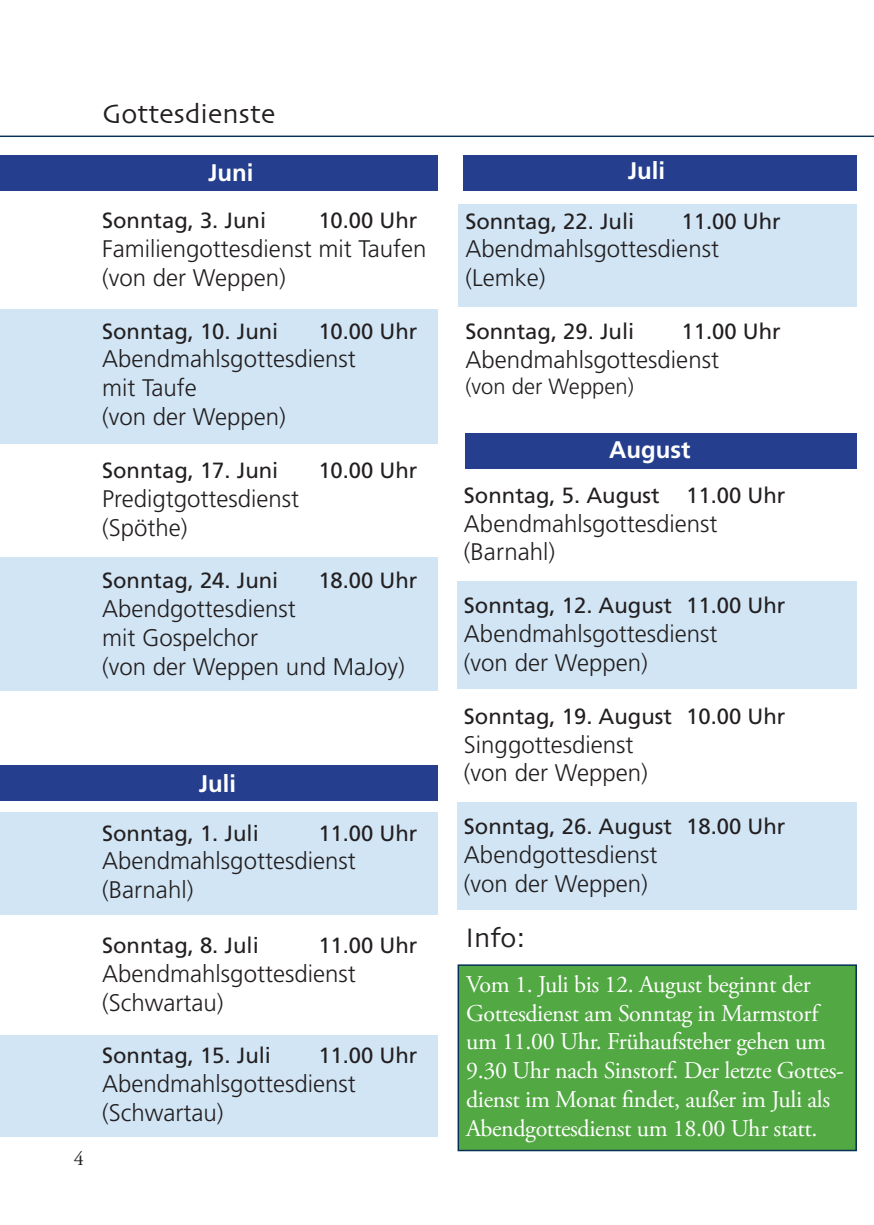
<style>
.page{position:relative;width:874px;height:1225px;background:#fff}
.page>*{position:absolute;margin:0;border:0;box-sizing:border-box;transform-origin:0 0}
.t1{font:28px "Skia";color:#231f20}
.t2{font:300 24px/28.8px "Frutiger";color:#231f20}
.t3{font:24px/28.8px "Adobe Garamond Pro";letter-spacing:-.015em;color:#fff}
.t4{font:700 24px "Frutiger";color:#fff}
.t5{font:22px "Frutiger";color:#231f20}
.t6{font:300 22px "Frutiger";color:#231f20}
.t7{font:20px "Adobe Garamond Pro";color:#231f20}
</style>
<div class="page">
<img style="left:0;top:135px;width:873px;height:2px">
<div style="left:0;top:309px;width:437px;height:135px;background:#d1e5f5"></div>
<div style="left:0;top:557px;width:437px;height:133px;background:#d1e5f5"></div>
<div style="left:0;top:812px;width:437px;height:102px;background:#d1e5f5"></div>
<div style="left:0;top:1035px;width:437px;height:101px;background:#d1e5f5"></div>
<div style="left:458px;top:204px;width:398px;height:102px;background:#d1e5f5"></div>
<div style="left:457px;top:581px;width:399px;height:108px;background:#d1e5f5"></div>
<div style="left:457px;top:802px;width:399px;height:107px;background:#d1e5f5"></div>
<div style="left:0;top:155px;width:437px;height:36px;background:#253f8e"></div>
<div style="left:0;top:765px;width:437px;height:35px;background:#253f8e"></div>
<div style="left:463px;top:155px;width:393px;height:35px;background:#253f8e"></div>
<div style="left:465px;top:433px;width:391px;height:35px;background:#253f8e"></div>
<div style="left:458px;top:965px;width:397px;height:185px;background:#52a842"></div>
<div style="left:457px;top:964px;width:399px;height:187px;border:2px solid #062f55"></div>
<p class="t1" style="left:102px;top:101px;width:174px">Gottesdienste</p>
<p class="t4" style="left:208px;top:163px;width:47px">Juni</p>
<p class="t5" style="left:102px;top:212px;width:165px">Sonntag, 3. Juni</p>
<p class="t5" style="left:318px;top:212px;width:101px">10.00 Uhr</p>
<p class="t2" style="left:102px;top:236px;width:326px">Familiengottesdienst mit Taufen (von der Weppen)</p>
<p class="t5" style="left:102px;top:322px;width:178px">Sonntag, 10. Juni</p>
<p class="t5" style="left:318px;top:322px;width:101px">10.00 Uhr</p>
<p class="t2" style="left:102px;top:346px;width:255px">Abendmahlsgottesdienst mit Taufe<br>(von der Weppen)</p>
<p class="t5" style="left:102px;top:461px;width:178px">Sonntag, 17. Juni</p>
<p class="t5" style="left:318px;top:461px;width:101px">10.00 Uhr</p>
<p class="t2" style="left:102px;top:486px;width:198px">Predigtgottesdienst (Spöthe)</p>
<p class="t5" style="left:102px;top:572px;width:178px">Sonntag, 24. Juni</p>
<p class="t5" style="left:318px;top:572px;width:101px">18.00 Uhr</p>
<p class="t2" style="left:102px;top:596px;width:304px">Abendgottesdienst<br>mit Gospelchor<br>(von der Weppen und MaJoy)</p>
<p class="t7" style="left:74px;top:1150px;width:11px">4</p>
<p class="t4" style="left:199px;top:774px;width:39px">Juli</p>
<p class="t5" style="left:102px;top:824px;width:158px">Sonntag, 1. Juli</p>
<p class="t5" style="left:318px;top:824px;width:101px">11.00 Uhr</p>
<p class="t2" style="left:102px;top:848px;width:255px">Abendmahlsgottesdienst (Barnahl)</p>
<p class="t5" style="left:102px;top:937px;width:158px">Sonntag, 8. Juli</p>
<p class="t5" style="left:318px;top:937px;width:101px">11.00 Uhr</p>
<p class="t2" style="left:102px;top:961px;width:255px">Abendmahlsgottesdienst (Schwartau)</p>
<p class="t5" style="left:102px;top:1047px;width:170px">Sonntag, 15. Juli</p>
<p class="t5" style="left:318px;top:1047px;width:101px">11.00 Uhr</p>
<p class="t2" style="left:102px;top:1071px;width:255px">Abendmahlsgottesdienst (Schwartau)</p>
<p class="t4" style="left:627px;top:161px;width:39px">Juli</p>
<p class="t5" style="left:465px;top:212px;width:170px">Sonntag, 22. Juli</p>
<p class="t5" style="left:681px;top:212px;width:101px">11.00 Uhr</p>
<p class="t2" style="left:465px;top:236px;width:255px">Abendmahlsgottesdienst (Lemke)</p>
<p class="t5" style="left:465px;top:322px;width:170px">Sonntag, 29. Juli</p>
<p class="t5" style="left:681px;top:322px;width:101px">11.00 Uhr</p>
<p class="t2" style="left:465px;top:347px;width:255px">Abendmahlsgottesdienst</p>
<p class="t6" style="left:465px;top:378px;width:170px">(von der Weppen)</p>
<p class="t4" style="left:609px;top:439px;width:83px">August</p>
<p class="t5" style="left:463px;top:486px;width:323px">Sonntag, 5. August 11.00 Uhr</p>
<p class="t2" style="left:463px;top:511px;width:255px">Abendmahlsgottesdienst (Barnahl)</p>
<p class="t5" style="left:463px;top:597px;width:323px">Sonntag, 12. August 11.00 Uhr</p>
<p class="t2" style="left:463px;top:621px;width:255px">Abendmahlsgottesdienst (von der Weppen)</p>
<p class="t5" style="left:463px;top:707px;width:323px">Sonntag, 19. August 10.00 Uhr</p>
<p class="t2" style="left:463px;top:731px;width:185px">Singgottesdienst (von der Weppen)</p>
<p class="t5" style="left:463px;top:817px;width:323px">Sonntag, 26. August 18.00 Uhr</p>
<p class="t2" style="left:463px;top:842px;width:195px">Abendgottesdienst (von der Weppen)</p>
<p class="t1" style="left:465px;top:925px;width:62px">Info:</p>
<p class="t3" style="left:466px;top:971px;width:379px">Vom 1. Juli bis 12. August beginnt der Gottesdienst am Sonntag in Marmstorf um 11.00 Uhr. Frühaufsteher gehen um 9.30 Uhr nach Sinstorf. Der letzte Gottes&shy;dienst im Monat findet, außer im Juli als Abendgottesdienst um 18.00 Uhr statt.</p>
</div>
